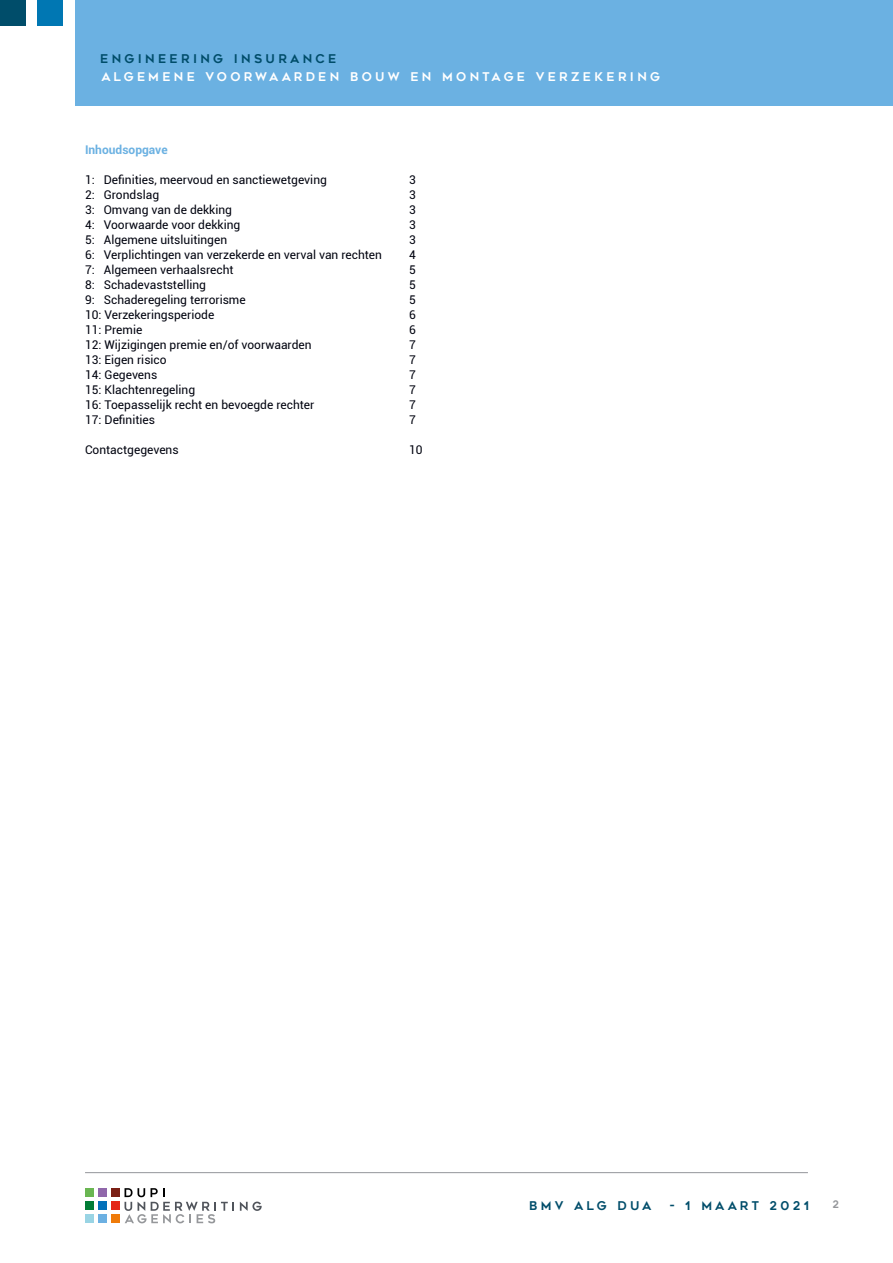
<style>
.page{position:relative;width:893px;height:1263px;background:#fff}
.page>*{position:absolute;margin:0;border:0;box-sizing:border-box;transform-origin:0 0}
.t1{font:12px "Roboto";color:#00030f}
.t2{font:12px "Geometos";letter-spacing:.275em;color:#fff}
.t3{font:12px "Geometos";letter-spacing:.275em;color:#004d6a}
.t4{font:700 12px "Roboto";color:#6bb1e2}
.t5{font:10.35px "Geometos";color:#94969a}
</style>
<div class="page">
<div style="left:0;top:0;width:25px;height:25px;background:#004d6a"></div>
<div style="left:38px;top:0;width:25px;height:25px;background:#0077b3"></div>
<div style="left:75px;top:0;width:818px;height:106px;background:#6bb1e2"></div>
<hr style="left:85px;top:1172px;width:723px;height:1px;background:#94969a">
<div style="left:85px;top:1201px;width:9px;height:9px;background:#027d36"></div>
<div style="left:98px;top:1201px;width:9px;height:9px;background:#0371b9"></div>
<div style="left:111px;top:1201px;width:9px;height:9px;background:#e42617"></div>
<div style="left:85px;top:1188px;width:9px;height:9px;background:#6ab652"></div>
<div style="left:98px;top:1188px;width:9px;height:9px;background:#9067aa"></div>
<div style="left:111px;top:1188px;width:9px;height:9px;background:#7a1f15"></div>
<div style="left:85px;top:1214px;width:9px;height:9px;background:#99d4e4"></div>
<div style="left:98px;top:1214px;width:9px;height:9px;background:#6cb0e2"></div>
<div style="left:111px;top:1214px;width:9px;height:9px;background:#ef7b0a"></div>
<svg style="left:240px;top:1201px;width:22px;height:10px"></svg>
<svg style="left:125px;top:1188px;width:109px;height:35px"></svg>
<p class="t3" style="left:100px;top:52px;width:238px">ENGINEERING INSURANCE</p>
<p class="t2" style="left:101px;top:70px;width:560px">ALGEMENE VOORWAARDEN BOUW EN MONTAGE VERZEKERING</p>
<p class="t4" style="left:85px;top:141px;width:84px">Inhoudsopgave</p>
<p class="t1" style="left:85px;top:171px;width:243px">1: Definities, meervoud en sanctiewetgeving</p>
<p class="t1" style="left:409px;top:171px;width:8px">3</p>
<p class="t1" style="left:85px;top:186px;width:76px">2: Grondslag</p>
<p class="t1" style="left:409px;top:186px;width:8px">3</p>
<p class="t1" style="left:85px;top:201px;width:149px">3: Omvang van de dekking</p>
<p class="t1" style="left:409px;top:201px;width:8px">3</p>
<p class="t1" style="left:85px;top:216px;width:157px">4: Voorwaarde voor dekking</p>
<p class="t1" style="left:409px;top:216px;width:8px">3</p>
<p class="t1" style="left:85px;top:231px;width:144px">5: Algemene uitsluitingen</p>
<p class="t1" style="left:409px;top:231px;width:8px">3</p>
<p class="t1" style="left:85px;top:246px;width:298px">6: Verplichtingen van verzekerde en verval van rechten</p>
<p class="t1" style="left:409px;top:246px;width:8px">4</p>
<p class="t1" style="left:85px;top:261px;width:150px">7: Algemeen verhaalsrecht</p>
<p class="t1" style="left:409px;top:261px;width:8px">5</p>
<p class="t1" style="left:85px;top:276px;width:122px">8: Schadevaststelling</p>
<p class="t1" style="left:409px;top:276px;width:8px">5</p>
<p class="t1" style="left:85px;top:291px;width:162px">9: Schaderegeling terrorisme</p>
<p class="t1" style="left:409px;top:291px;width:8px">5</p>
<p class="t1" style="left:85px;top:306px;width:131px">10: Verzekeringsperiode</p>
<p class="t1" style="left:409px;top:306px;width:8px">6</p>
<p class="t1" style="left:85px;top:321px;width:59px">11: Premie</p>
<p class="t1" style="left:409px;top:321px;width:8px">6</p>
<p class="t1" style="left:85px;top:336px;width:228px">12: Wijzigingen premie en/of voorwaarden</p>
<p class="t1" style="left:409px;top:336px;width:8px">7</p>
<p class="t1" style="left:85px;top:351px;width:83px">13: Eigen risico</p>
<p class="t1" style="left:409px;top:351px;width:8px">7</p>
<p class="t1" style="left:85px;top:366px;width:74px">14: Gegevens</p>
<p class="t1" style="left:409px;top:366px;width:8px">7</p>
<p class="t1" style="left:85px;top:381px;width:112px">15: Klachtenregeling</p>
<p class="t1" style="left:409px;top:381px;width:8px">7</p>
<p class="t1" style="left:85px;top:396px;width:231px">16: Toepasselijk recht en bevoegde rechter</p>
<p class="t1" style="left:409px;top:396px;width:8px">7</p>
<p class="t1" style="left:85px;top:411px;width:72px">17: Definities</p>
<p class="t1" style="left:409px;top:411px;width:8px">7</p>
<p class="t1" style="left:85px;top:441px;width:95px">Contactgegevens</p>
<p class="t1" style="left:409px;top:441px;width:15px">10</p>
<p class="t3" style="left:529px;top:1198px;width:124px">BMV ALG DUA</p>
<p class="t3" style="left:670px;top:1198px;width:141px">- 1 MAART 2021</p>
<p class="t5" style="left:832px;top:1199px;width:8px">2</p>
</div>
